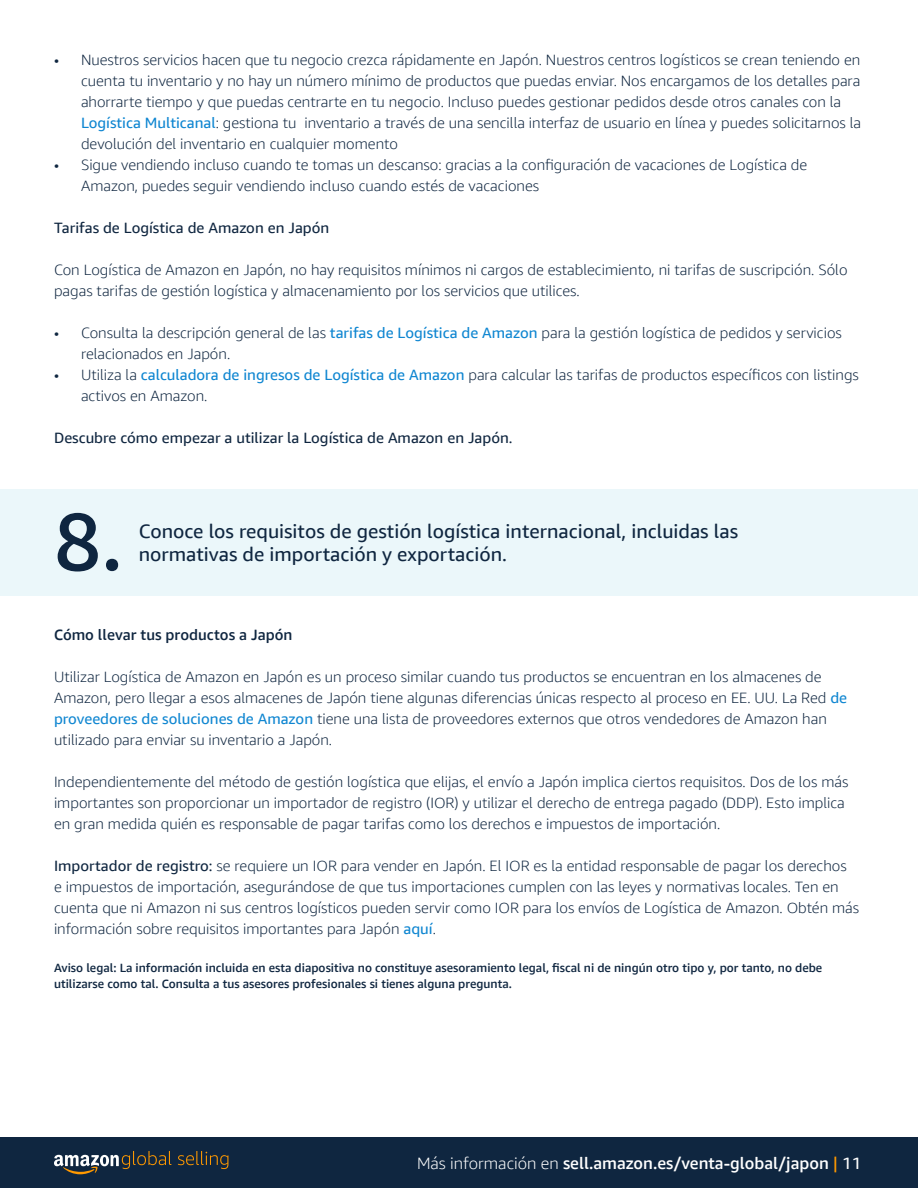
<style>
.page{position:relative;width:918px;height:1188px;background:#fff}
.page>*{position:absolute;margin:0;border:0;box-sizing:border-box;transform-origin:0 0}
.t1{font:500 81px "Amazon Ember";color:#0f2640}
.t2{font:19.5px/23.4px "Amazon Ember Display";color:#0f2640}
.t3{font:500 16.5px "Amazon Ember Display";color:#fff}
.t4{font:300 15px/21px "Amazon Ember Display";color:#0f2640}
.t5{font:15px "Amazon Ember Display";color:#0f2640}
.t6{font:500 15px "Amazon Ember Display";color:#0f2640}
.t7{font:500 12px/16.5px "Amazon Ember Display";color:#0f2640}
.s1{font-weight:400;color:#0f86d1}
.s2{font-weight:400}
.s3{font-weight:300}
.s4{font-weight:400;color:#f90}
</style>
<div class="page">
<div style="left:0;top:1137px;width:918px;height:51px;background:#0f2640"></div>
<svg style="left:54px;top:1151px;width:174px;height:23px"></svg>
<div style="left:0;top:490px;width:918px;height:106px;background:#ebf7fa"></div>
<p class="t4" style="left:81px;top:49px;width:782px;text-indent:-27px">• Nuestros servicios hacen que tu negocio crezca rápidamente en Japón. Nuestros centros logísticos se crean teniendo en cuenta tu inventario y no hay un número mínimo de productos que puedas enviar. Nos encargamos de los detalles para ahorrarte tiempo y que puedas centrarte en tu negocio. Incluso puedes gestionar pedidos desde otros canales con la <span class="s1">Logística Multicanal</span>: gestiona tu inventario a través de una sencilla interfaz de usuario en línea y puedes solicitarnos la devolución del inventario en cualquier momento</p>
<p class="t4" style="left:81px;top:154px;width:728px;text-indent:-27px">• Sigue vendiendo incluso cuando te tomas un descanso: gracias a la configuración de vacaciones de Logística de<br>Amazon, puedes seguir vendiendo incluso cuando estés de vacaciones</p>
<p class="t5" style="left:54px;top:218px;width:277px">Tarifas de Logística de Amazon en Japón</p>
<p class="t4" style="left:54px;top:260px;width:795px">Con Logística de Amazon en Japón, no hay requisitos mínimos ni cargos de establecimiento, ni tarifas de suscripción. Sólo pagas tarifas de gestión logística y almacenamiento por los servicios que utilices.</p>
<p class="t4" style="left:81px;top:323px;width:762px;text-indent:-27px">• Consulta la descripción general de las <span class="s1">tarifas de Logística de Amazon</span> para la gestión logística de pedidos y servicios relacionados en Japón.</p>
<p class="t4" style="left:81px;top:365px;width:779px;text-indent:-27px">• Utiliza la <span class="s1">calculadora de ingresos de Logística de Amazon</span> para calcular las tarifas de productos específicos con listings activos en Amazon.</p>
<p class="t5" style="left:54px;top:429px;width:460px">Descubre cómo empezar a utilizar la Logística de Amazon en Japón.</p>
<h1 class="t1" style="left:54px;top:491px;width:70px">8.</h1>
<h2 class="t2" style="left:139px;top:520px;width:601px">Conoce los requisitos de gestión logística internacional, incluidas las normativas de importación y exportación.</h2>
<p class="t6" style="left:54px;top:626px;width:240px">Cómo llevar tus productos a Japón</p>
<p class="t4" style="left:54px;top:666px;width:795px">Utilizar Logística de Amazon en Japón es un proceso similar cuando tus productos se encuentran en los almacenes de Amazon, pero llegar a esos almacenes de Japón tiene algunas diferencias únicas respecto al proceso en EE. UU. La Red <span class="s1">de proveedores de soluciones de Amazon</span> tiene una lista de proveedores externos que otros vendedores de Amazon han utilizado para enviar su inventario a Japón.</p>
<p class="t4" style="left:54px;top:771px;width:796px">Independientemente del método de gestión logística que elijas, el envío a Japón implica ciertos requisitos. Dos de los más importantes son proporcionar un importador de registro (IOR) y utilizar el derecho de entrega pagado (DDP). Esto implica en gran medida quién es responsable de pagar tarifas como los derechos e impuestos de importación.</p>
<p class="t4" style="left:54px;top:855px;width:807px"><span class="s2">Importador de registro:</span> se requiere un IOR para vender en Japón. El IOR es la entidad responsable de pagar los derechos<br>e impuestos de importación, asegurándose de que tus importaciones cumplen con las leyes y normativas locales. Ten en cuenta que ni Amazon ni sus centros logísticos pueden servir como IOR para los envíos de Logística de Amazon. Obtén más información sobre requisitos importantes para Japón <span class="s1">aquí</span>.</p>
<p class="t7" style="left:54px;top:959px;width:770px">Aviso legal: La información incluida en esta diapositiva no constituye asesoramiento legal, fiscal ni de ningún otro tipo y, por tanto, no debe utilizarse como tal. Consulta a tus asesores profesionales si tienes alguna pregunta.</p>
<p class="t3" style="left:417px;top:1153px;width:446px"><span class="s3">Más información en</span> sell.amazon.es/venta-global/japon <span class="s4">|</span> <span class="s2">11</span></p>
</div>
